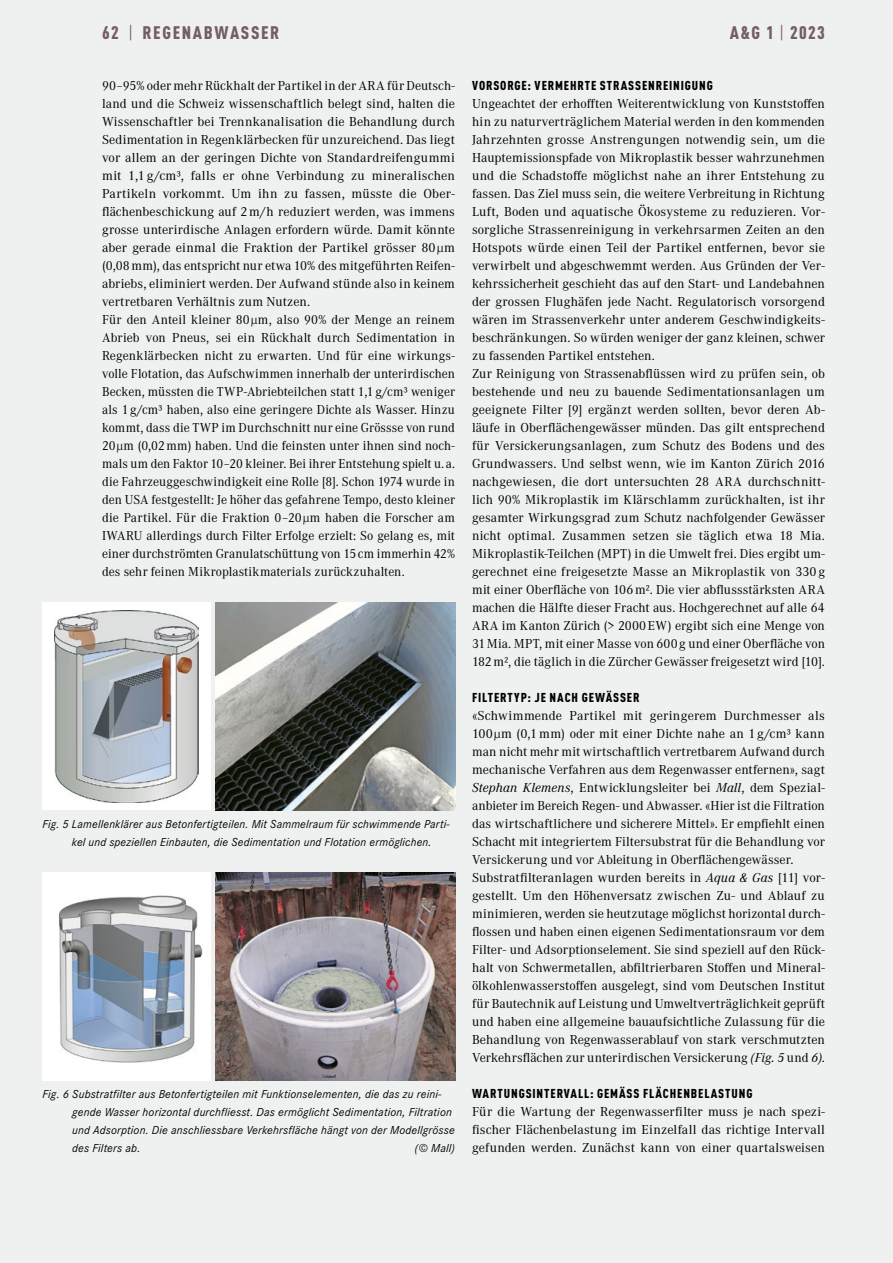
<style>
.page{position:relative;width:893px;height:1263px;background:#eff0f0}
.page>*{position:absolute;margin:0;border:0;box-sizing:border-box;transform-origin:0 0}
.t1{font:900 condensed 18px "DINOT";letter-spacing:.09em;color:#745e64}
.t2{font:13.5px/18px "Corporate A";letter-spacing:.005em;color:#000}
.t3{font:900 condensed 12.75px "DINOT";letter-spacing:.07em;color:#000}
.t4{font:italic 12px/18px "Corporate S";letter-spacing:.015em;color:#000}
.s1{font-weight:400}
.s2{font-style:italic}
</style>
<div class="page">
<div style="left:43px;top:603px;width:168px;height:207px;background:#fff"></div>
<img style="left:55px;top:611px;width:144px;height:191px">
<img style="left:215px;top:603px;width:240px;height:207px">
<img style="left:43px;top:873px;width:168px;height:207px">
<img style="left:215px;top:873px;width:240px;height:207px">
<h1 class="t1" style="left:102px;top:22px;width:179px">62 <span class="s1">|</span> REGENABWASSER</h1>
<h1 class="t1" style="left:730px;top:22px;width:97px">A&amp;G 1 <span class="s1">|</span> 2023</h1>
<p class="t2" style="left:102px;top:76px;width:354px">90–95% oder mehr Rückhalt der Partikel in der ARA für Deutsch&shy;land und die Schweiz wissenschaftlich belegt sind, halten die Wissenschaftler bei Trennkanalisation die Behandlung durch Sedimentation in Regenklärbecken für unzureichend. Das liegt vor allem an der geringen Dichte von Standardreifengummi mit 1,1 g/cm³, falls er ohne Verbindung zu mineralischen Partikeln vorkommt. Um ihn zu fassen, müsste die Ober&shy;flächenbeschickung auf 2 m/h reduziert werden, was immens grosse unterirdische Anlagen erfordern würde. Damit könnte aber gerade einmal die Fraktion der Partikel grösser 80 µm (0,08 mm), das entspricht nur etwa 10% des mitgeführten Reifen&shy;abriebs, eliminiert werden. Der Aufwand stünde also in keinem vertretbaren Verhältnis zum Nutzen.<br>Für den Anteil kleiner 80 µm, also 90% der Menge an reinem Abrieb von Pneus, sei ein Rückhalt durch Sedimentation in Regenklärbecken nicht zu erwarten. Und für eine wirkungs&shy;volle Flotation, das Aufschwimmen innerhalb der unterirdischen Becken, müssten die TWP-Abriebteilchen statt 1,1 g/cm³ weniger als 1 g/cm³ haben, also eine geringere Dichte als Wasser. Hinzu kommt, dass die TWP im Durchschnitt nur eine Grössse von rund 20 µm (0,02 mm) haben. Und die feinsten unter ihnen sind noch&shy;mals um den Faktor 10–20 kleiner. Bei ihrer Entstehung spielt u. a. die Fahrzeuggeschwindigkeit eine Rolle [8]. Schon 1974 wurde in den USA festgestellt: Je höher das gefahrene Tempo, desto kleiner die Partikel. Für die Fraktion 0–20 µm haben die Forscher am IWARU allerdings durch Filter Erfolge erzielt: So gelang es, mit einer durchströmten Granulatschüttung von 15 cm immerhin 42% des sehr feinen Mikroplastikmaterials zurückzuhalten.</p>
<p class="t3" style="left:472px;top:78px;width:242px">VORSORGE: VERMEHRTE STRASSENREINIGUNG</p>
<p class="t2" style="left:472px;top:94px;width:355px">Ungeachtet der erhofften Weiterentwicklung von Kunststoffen hin zu naturverträglichem Material werden in den kommenden Jahrzehnten grosse Anstrengungen notwendig sein, um die Hauptemissionspfade von Mikroplastik besser wahrzunehmen und die Schadstoffe möglichst nahe an ihrer Entstehung zu fassen. Das Ziel muss sein, die weitere Verbreitung in Richtung Luft, Boden und aquatische Ökosysteme zu reduzieren. Vor&shy;sorgliche Strassenreinigung in verkehrsarmen Zeiten an den Hotspots würde einen Teil der Partikel entfernen, bevor sie verwirbelt und abgeschwemmt werden. Aus Gründen der Ver&shy;kehrssicherheit geschieht das auf den Start- und Landebahnen der grossen Flughäfen jede Nacht. Regulatorisch vorsorgend wären im Strassenverkehr unter anderem Geschwindigkeits&shy;beschränkungen. So würden weniger der ganz kleinen, schwer zu fassenden Partikel entstehen.<br>Zur Reinigung von Strassenabflüssen wird zu prüfen sein, ob bestehende und neu zu bauende Sedimentationsanlagen um geeignete Filter [9] ergänzt werden sollten, bevor deren Ab&shy;läufe in Oberflächengewässer münden. Das gilt entsprechend für Versickerungsanlagen, zum Schutz des Bodens und des Grundwassers. Und selbst wenn, wie im Kanton Zürich 2016 nachgewiesen, die dort untersuchten 28 ARA durchschnitt&shy;lich 90% Mikroplastik im Klärschlamm zurückhalten, ist ihr gesamter Wirkungsgrad zum Schutz nachfolgender Gewässer nicht optimal. Zusammen setzen sie täglich etwa 18 Mia.<br>Mikroplastik-Teilchen (MPT) in die Umwelt frei. Dies ergibt um&shy;gerechnet eine freigesetzte Masse an Mikroplastik von 330 g mit einer Oberfläche von 106 m². Die vier abflussstärksten ARA machen die Hälfte dieser Fracht aus. Hochgerechnet auf alle 64<br>ARA im Kanton Zürich (&gt; 2000 EW) ergibt sich eine Menge von 31 Mia. MPT, mit einer Masse von 600 g und einer Oberfläche von 182 m², die täglich in die Zürcher Gewässer freigesetzt wird [10].</p>
<p class="t3" style="left:472px;top:690px;width:169px">FILTERTYP: JE NACH GEWÄSSER</p>
<p class="t2" style="left:472px;top:706px;width:354px">«Schwimmende Partikel mit geringerem Durchmesser als 100 µm (0,1 mm) oder mit einer Dichte nahe an 1 g/cm³ kann man nicht mehr mit wirtschaftlich vertretbarem Aufwand durch mechanische Verfahren aus dem Regenwasser entfernen», sagt <span class="s2">Stephan Klemens</span>, Entwicklungsleiter bei <span class="s2">Mall</span>, dem Spezial&shy;anbieter im Bereich Regen- und Abwasser. «Hier ist die Filtration das wirtschaftlichere und sicherere Mittel». Er empfiehlt einen Schacht mit integriertem Filtersubstrat für die Behandlung vor Versickerung und vor Ableitung in Oberflächengewässer.<br>Substratfilteranlagen wurden bereits in <span class="s2">Aqua &amp; Gas</span> [11] vor&shy;gestellt. Um den Höhenversatz zwischen Zu- und Ablauf zu minimieren, werden sie heutzutage möglichst horizontal durch&shy;flossen und haben einen eigenen Sedimentationsraum vor dem Filter- und Adsorptionselement. Sie sind speziell auf den Rück&shy;halt von Schwermetallen, abfiltrierbaren Stoffen und Mineral&shy;ölkohlenwasserstoffen ausgelegt, sind vom Deutschen Institut für Bautechnik auf Leistung und Umweltverträglichkeit geprüft und haben eine allgemeine bauaufsichtliche Zulassung für die Behandlung von Regenwasserablauf von stark verschmutzten Verkehrsflächen zur unterirdischen Versickerung <span class="s2">(Fig. 5</span> und <span class="s2">6)</span>.</p>
<p class="t3" style="left:472px;top:1086px;width:282px">WARTUNGSINTERVALL: GEMÄSS FLÄCHENBELASTUNG</p>
<p class="t2" style="left:472px;top:1102px;width:354px;text-align:justify">Für die Wartung der Regenwasserfilter muss je nach spezi&shy;fischer Flächenbelastung im Einzelfall das richtige Intervall gefunden werden. Zunächst kann von einer quartalsweisen</p>
<p class="t4" style="left:72px;top:815px;width:379px;text-indent:-29px">Fig. 5 Lamellenklärer aus Betonfertigteilen. Mit Sammelraum für schwimmende Parti&shy;kel und speziellen Einbauten, die Sedimentation und Flotation ermöglichen.</p>
<p class="t4" style="left:72px;top:1085px;width:384px;text-indent:-30px">Fig. 6 Substratfilter aus Betonfertigteilen mit Funktionselementen, die das zu reini&shy;gende Wasser horizontal durchfliesst. Das ermöglicht Sedimentation, Filtration und Adsorption. Die anschliessbare Verkehrsfläche hängt von der Modellgrösse des Filters ab.</p>
<p class="t4" style="left:415px;top:1139px;width:42px">(© Mall)</p>
</div>
